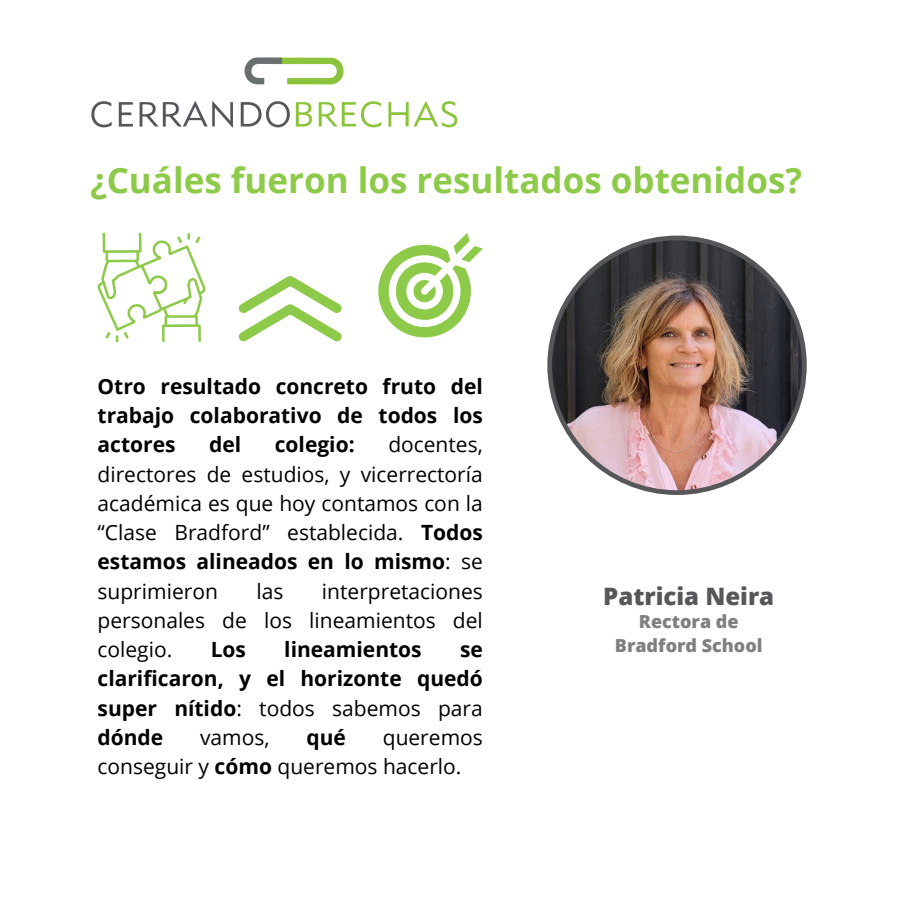
<style>
.page{position:relative;width:900px;height:900px;background:#fff}
.page>*{position:absolute;margin:0;border:0;box-sizing:border-box;transform-origin:0 0}
.t1{font:700 35px "Open Sans";color:#8eca4a}
.t2{font:800 24px "Open Sans";color:#57575a}
.t3{font:21px/29.2px "Open Sans";color:#000;text-align:justify}
.t4{font:700 21px/29.2px "Open Sans";color:#000;text-align:justify}
.t5{font:800 18px "Open Sans";color:#7f7f7f}
.s1{font-weight:700}
.s2{font-weight:400}
</style>
<div class="page">
<img style="left:91px;top:57px;width:367px;height:71px">
<img style="left:547px;top:236px;width:260px;height:259px">
<svg style="left:98px;top:233px;width:107px;height:109px"></svg>
<svg style="left:239px;top:276px;width:103px;height:66px"></svg>
<svg style="left:378px;top:233px;width:105px;height:105px"></svg>
<p class="t1" style="left:90px;top:155px;width:714px">¿Cuá les fueron los resultados obtenidos?</p>
<p class="t4" style="left:98px;top:371px;width:387px">Otro resultado concreto fruto del trabajo colaborativo de todos los actores</p>
<p class="t3" style="left:98px;top:430px;width:387px;text-indent:291px">docentes, directores de estudios, y vicerrectoría académica es que hoy contamos con la “Clase Bradford” establecida. <span class="s1">Todos estamos alineados en lo mismo</span>: se suprimieron</p>
<p class="t4" style="left:209px;top:430px;width:34px">del</p>
<p class="t4" style="left:275px;top:430px;width:81px">colegio:</p>
<p class="t3" style="left:256px;top:576px;width:28px">las</p>
<p class="t3" style="left:98px;top:576px;width:387px;text-indent:224px">interpretaciones personales de los lineamientos del colegio.</p>
<p class="t4" style="left:211px;top:634px;width:37px">Los</p>
<p class="t4" style="left:284px;top:634px;width:139px">lineamientos</p>
<p class="t4" style="left:98px;top:634px;width:387px;text-align:left;text-indent:362px">se clarificaron, y el horizonte quedó super nítido<span class="s2">: todos sabemos para </span>dónde</p>
<p class="t3" style="left:200px;top:722px;width:71px">vamos,</p>
<p class="t4" style="left:307px;top:722px;width:34px">qué</p>
<p class="t3" style="left:98px;top:722px;width:387px;text-indent:285px">queremos conseguir y <span class="s1">cómo</span> queremos hacerlo.</p>
<p class="t2" style="left:603px;top:579px;width:172px">Patricia Neira</p>
<h3 class="t5" style="left:639px;top:608px;width:101px">Rectora de</h3>
<p class="t5" style="left:615px;top:633px;width:149px">Bradford School</p>
</div>
